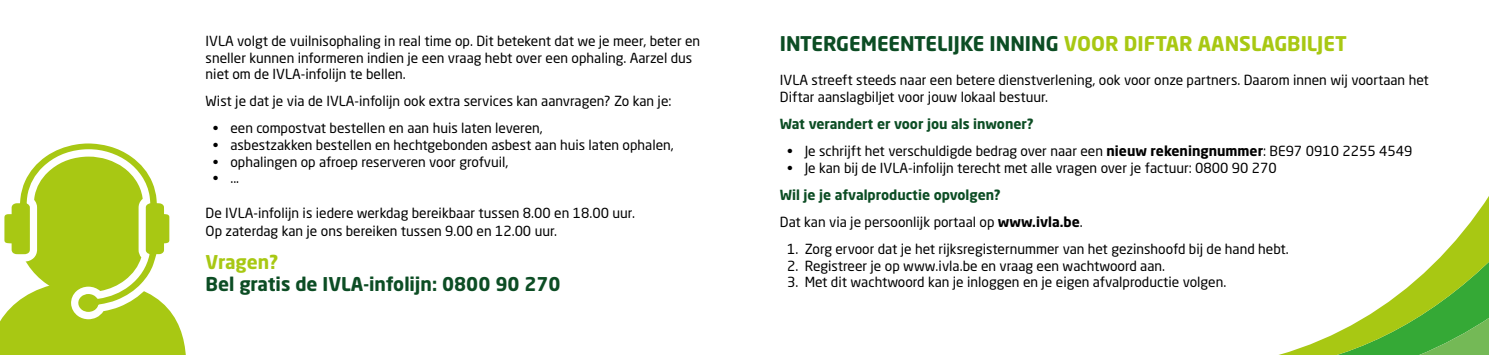
<style>
.page{position:relative;width:1489px;height:355px;background:#fff}
.page>*{position:absolute;margin:0;border:0;box-sizing:border-box;transform-origin:0 0}
.t1{font:700 20px "Neo Sans W1 G";color:#0c4d24}
.t2{font:700 18.75px "Neo Sans W1 G";color:#0c4d24}
.t3{font:700 18.75px "Neo Sans W1 G";color:#a8c813}
.t4{font:13.75px/16.5px "Neo Sans W1 G";color:#000}
.t5{font:700 13.75px "Neo Sans W1 G";color:#0c4d24}
.s1{color:#a8c813}
.s2{font-weight:700}
.s3{font-weight:700;color:#0c4d24}
</style>
<div class="page">
<div style="left:0;top:319px;width:186px;height:35px;background:#a8c813"></div>
<svg style="left:1px;top:143px;width:175px;height:176px;fill:#a8c813"></svg>
<svg style="left:1282px;top:197px;width:206px;height:157px"></svg>
<p class="t4" style="left:206px;top:32px;width:496px">IVLA volgt de vuilnisophaling in real time op. Dit betekent dat we je meer, beter en sneller kunnen informeren indien je een vraag hebt over een ophaling. Aarzel dus niet om de IVLA-infolijn te bellen.</p>
<p class="t4" style="left:206px;top:93px;width:467px">Wist je dat je via de IVLA-infolijn ook extra services kan aanvragen? Zo kan je:</p>
<p class="t4" style="left:213px;top:120px;width:331px">• een compostvat bestellen en aan huis laten leveren,</p>
<p class="t4" style="left:213px;top:136px;width:462px">• asbestzakken bestellen en hechtgebonden asbest aan huis laten ophalen,</p>
<p class="t4" style="left:213px;top:153px;width:297px">• ophalingen op afroep reserveren voor grofvuil,</p>
<p class="t4" style="left:213px;top:169px;width:28px">• ...</p>
<p class="t4" style="left:205px;top:203px;width:431px;line-height:18px">De IVLA-infolijn is iedere werkdag bereikbaar tussen 8.00 en 18.00 uur.<br>Op zaterdag kan je ons bereiken tussen 9.00 en 12.00 uur.</p>
<h2 class="t3" style="left:206px;top:249px;width:74px">Vragen?</h2>
<h2 class="t2" style="left:206px;top:272px;width:356px">Bel gratis de IVLA-infolijn: 0800 90 270</h2>
<h1 class="t1" style="left:780px;top:30px;width:568px">INTERGEMEENTELIJKE INNING <span class="s1">VOOR DIFTAR AANSLAGBILJET</span></h1>
<p class="t4" style="left:780px;top:71px;width:650px">IVLA streeft steeds naar een betere dienstverlening, ook voor onze partners. Daarom innen wij voortaan het<br>Diftar aanslagbiljet voor jouw lokaal bestuur.</p>
<p class="t5" style="left:780px;top:115px;width:255px">Wat verandert er voor jou als inwoner?</p>
<p class="t4" style="left:787px;top:142px;width:627px">• Je schrijft het verschuldigde bedrag over naar een <span class="s2">nieuw rekeningnummer</span>: BE97 0910 2255 4549</p>
<p class="t4" style="left:787px;top:159px;width:491px">• Je kan bij de IVLA-infolijn terecht met alle vragen over je factuur: 0800 90 270</p>
<p class="t4" style="left:780px;top:181px;width:304px;line-height:27.1px"><span class="s3">Wil je je afvalproductie opvolgen?<br></span>Dat kan via je persoonlijk portaal op <span class="s2">www.ivla.be</span>.</p>
<p class="t4" style="left:787px;top:240px;width:503px">1. Zorg ervoor dat je het rijksregisternummer van het gezinshoofd bij de hand hebt.</p>
<p class="t4" style="left:787px;top:257px;width:379px">2. Registreer je op www.ivla.be en vraag een wachtwoord aan.</p>
<p class="t4" style="left:787px;top:273px;width:441px">3. Met dit wachtwoord kan je inloggen en je eigen afvalproductie volgen.</p>
</div>
